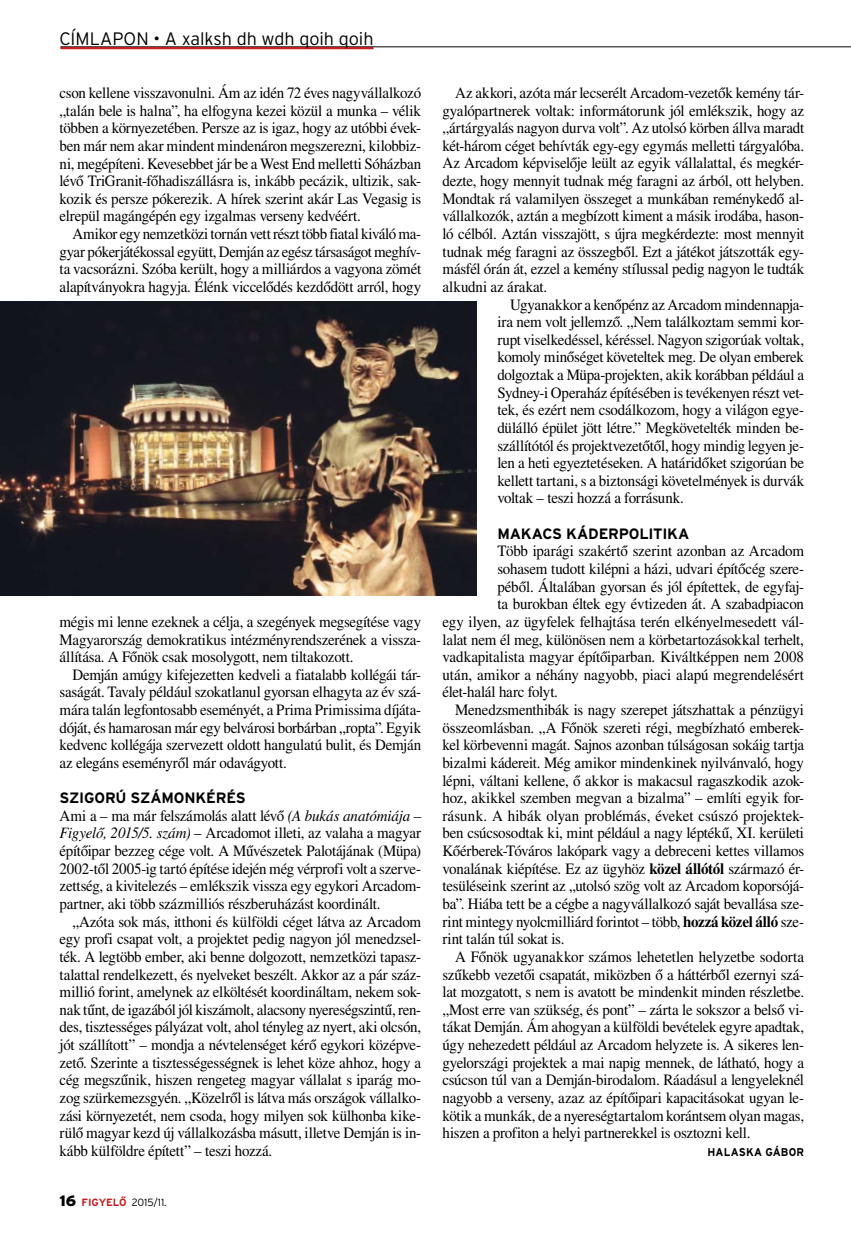
<style>
.page{position:relative;width:851px;height:1242px;background:#fff}
.page>*{position:absolute;margin:0;border:0;box-sizing:border-box;transform-origin:0 0}
.t1{font:300 18px "Interstate H";letter-spacing:-.005em;color:#000}
.t2{font:15.75px/17.5px "Times QS";letter-spacing:-.015em;color:#000;text-align:justify;scale:.95 1}
.t3{font:15.75px "Times QS";letter-spacing:.005em;color:#000;scale:.95 1}
.t4{font:700 15px "Interstate H";letter-spacing:-.015em;color:#000}
.t5{font:700 11.25px "Interstate H";letter-spacing:.015em;color:#000;scale:.95 1}
.t6{font:300 10.5px "Interstate H";letter-spacing:-.01em;color:#000}
.s1{font-style:italic}
.s2{font-family:"Interstate HU";font-weight:900;font-size:15px}
.s3{font-weight:700;color:#c61d23}
.s4{font-weight:700}
</style>
<div class="page">
<hr style="left:60px;top:47px;width:790px;height:1px;background:#000">
<hr style="left:60px;top:47px;width:313px;height:2px;background:#c61d23">
<img style="left:0;top:302px;width:476px;height:293px">
<p class="t1" style="left:60px;top:28px;width:315px">címlapon • A xalksh dh wdh qoih qoih</p>
<p class="t2" style="left:60px;top:84px;width:382px">cson kellene visszavonulni. Ám az idén 72 éves nagyvállalkozó „talán bele is halna”, ha elfogyna kezei közül a munka – vélik többen a környezetében. Persze az is igaz, hogy az utóbbi évek&shy;ben már nem akar mindent mindenáron megszerezni, kilobbiz&shy;ni, megépíteni. Kevesebbet jár be a West End melletti Sóházban lévő TriGranit-főhadiszállásra is, inkább pecázik, ultizik, sak&shy;kozik és persze pókerezik. A hírek szerint akár Las Vegasig is elrepül magángépén egy izgalmas verseny kedvéért.</p>
<p class="t2" style="left:60px;top:225px;width:382px;text-indent:13px">Amikor egy nemzetközi tornán vett részt több fiatal kiváló ma&shy;gyar pókerjátékossal együtt, Demján az egész társaságot meghív&shy;ta vacsorázni. Szóba került, hogy a milliárdos a vagyona zömét alapítványokra hagyja. Élénk viccelődés kezdődött arról, hogy</p>
<p class="t2" style="left:60px;top:613px;width:382px">mégis mi lenne ezeknek a célja, a szegények megsegítése vagy Magyarország demokratikus intézményrendszerének a vissza&shy;állítása. A Főnök csak mosolygott, nem tiltakozott.</p>
<p class="t2" style="left:60px;top:665px;width:382px;text-indent:13px">Demján amúgy kifejezetten kedveli a fiatalabb kollégái tár&shy;saságát. Tavaly például szokatlanul gyorsan elhagyta az év szá&shy;mára talán legfontosabb eseményét, a Prima Primissima díjáta&shy;dóját, és hamarosan már egy belvárosi borbárban „ropta”. Egyik kedvenc kollégája szervezett oldott hangulatú bulit, és Demján az elegáns eseményről már odavágyott.</p>
<p class="t4" style="left:60px;top:789px;width:20px">SZIGOR</p>
<p class="t4" style="left:115px;top:789px;width:27px">Ú SZÁMONKÉRÉS</p>
<p class="t2" style="left:60px;top:806px;width:382px">Ami a – ma már felszámolás alatt lévő <span class="s1">(A bukás anatómiája – Figyelő, 2015/5. szám)</span> – Arcadomot illeti, az valaha a magyar építőipar bezzeg cége volt. A Művészetek Palotájának (Müpa)<br>2002-től 2005-ig tartó építése idején még vérprofi volt a szerve&shy;zettség, a kivitelezés – emlékszik vissza egy egykori Arcadom&shy;partner, aki több százmilliós részberuházást koordinált.</p>
<p class="t2" style="left:60px;top:912px;width:382px;text-indent:13px">„Azóta sok más, itthoni és külföldi céget látva az Arcadom egy profi csapat volt, a projektet pedig nagyon jól menedzsel&shy;ték. A legtöbb ember, aki benne dolgozott, nemzetközi tapasz&shy;talattal rendelkezett, és nyelveket beszélt. Akkor az a pár száz&shy;millió forint, amelynek az elköltését koordináltam, nekem sok&shy;nak tűnt, de igazából jól kiszámolt, alacsony nyereségszintű, ren&shy;des, tisztességes pályázat volt, ahol tényleg az nyert, aki olcsón, jót szállított” – mondja a névtelenséget kérő egykori középve&shy;zető. Szerinte a tisztességességnek is lehet köze ahhoz, hogy a cég megszűnik, hiszen rengeteg magyar vállalat s iparág mo&shy;zog szürkemezsgyén. „Közelről is látva más országok vállalko&shy;zási környezetét, nem csoda, hogy milyen sok külhonba kike&shy;rülő magyar kezd új vállalkozásba másutt, illetve Demján is in&shy;kább külföldre épített” – teszi hozzá.</p>
<p class="t6" style="left:60px;top:1196px;width:109px"><span class="s2">16</span> <span class="s3">FIGYELŐ</span> 2015/11.</p>
<p class="t2" style="left:455px;top:84px;width:369px">Az akkori, azóta már lecserélt Arcadom-vezetők kemény tár-</p>
<p class="t2" style="left:442px;top:101px;width:382px">gyalópartnerek voltak: informátorunk jól emlékszik, hogy az</p>
<p class="t2" style="left:442px;top:119px;width:382px">„ártárgyalás nagyon durva volt”. Az utolsó körben állva maradt</p>
<p class="t2" style="left:442px;top:137px;width:382px">két-három céget behívták egy-egy egymás melletti tárgyalóba.</p>
<p class="t2" style="left:442px;top:154px;width:382px">Az Arcadom képviselője leült az egyik vállalattal, és megkér-</p>
<p class="t2" style="left:442px;top:172px;width:382px">dezte, hogy mennyit tudnak még faragni az árból, ott helyben.</p>
<p class="t2" style="left:442px;top:190px;width:382px">Mondtak rá valamilyen összeget a munkában reménykedő al-</p>
<p class="t2" style="left:442px;top:207px;width:382px">vállalkozók, aztán a megbízott kiment a másik irodába, hason-</p>
<p class="t2" style="left:442px;top:225px;width:382px">ló célból. Aztán visszajött, s újra megkérdezte: most mennyit</p>
<p class="t2" style="left:442px;top:242px;width:382px">tudnak még faragni az összegből. Ezt a játékot játszották egy-</p>
<p class="t2" style="left:442px;top:260px;width:382px">másfél órán át, ezzel a kemény stílussal pedig nagyon le tudták</p>
<p class="t3" style="left:442px;top:278px;width:112px">alkudni az árakat.</p>
<p class="t2" style="left:510px;top:295px;width:311px">Ugyanakkor a kenőpénz az Arcadom mindennapja-</p>
<p class="t2" style="left:497px;top:313px;width:324px">ira nem volt jellemző. „Nem találkoztam semmi kor-</p>
<p class="t2" style="left:497px;top:331px;width:324px">rupt viselkedéssel, kéréssel. Nagyon szigorúak voltak,</p>
<p class="t2" style="left:497px;top:348px;width:324px">komoly minőséget követeltek meg. De olyan emberek</p>
<p class="t2" style="left:497px;top:366px;width:324px">dolgoztak a Müpa-projekten, akik korábban például a</p>
<p class="t2" style="left:497px;top:383px;width:324px">Sydney-i Operaház építésében is tevékenyen részt vet-</p>
<p class="t2" style="left:497px;top:401px;width:324px">tek, és ezért nem csodálkozom, hogy a világon egye-</p>
<p class="t2" style="left:497px;top:419px;width:324px">dülálló épület jött létre.” Megkövetelték minden be-</p>
<p class="t2" style="left:497px;top:436px;width:324px">szállítótól és projektvezetőtől, hogy mindig legyen je-</p>
<p class="t2" style="left:497px;top:454px;width:324px">len a heti egyeztetéseken. A határidőket szigorúan be</p>
<p class="t2" style="left:497px;top:472px;width:324px">kellett tartani, s a biztonsági követelmények is durvák</p>
<p class="t2" style="left:497px;top:489px;width:198px">voltak – teszi hozzá a forrásunk.</p>
<p class="t4" style="left:497px;top:525px;width:193px">MAKACS KÁDERPOLITIKA</p>
<p class="t2" style="left:497px;top:542px;width:324px">Több iparági szakértő szerint azonban az Arcadom</p>
<p class="t2" style="left:497px;top:560px;width:324px">sohasem tudott kilépni a házi, udvari építőcég szere-</p>
<p class="t2" style="left:497px;top:577px;width:324px">péből. Általában gyorsan és jól építettek, de egyfaj-</p>
<p class="t2" style="left:497px;top:595px;width:324px">ta burokban éltek egy évtizeden át. A szabadpiacon</p>
<p class="t2" style="left:442px;top:613px;width:382px">egy ilyen, az ügyfelek felhajtása terén elkényelmesedett vál-</p>
<p class="t2" style="left:442px;top:630px;width:382px">lalat nem él meg, különösen nem a körbetartozásokkal terhelt,</p>
<p class="t2" style="left:442px;top:648px;width:382px">vadkapitalista magyar építőiparban. Kiváltképpen nem 2008</p>
<p class="t2" style="left:442px;top:665px;width:382px">után, amikor a néhány nagyobb, piaci alapú megrendelésért</p>
<p class="t2" style="left:442px;top:683px;width:123px">élet-halál harc folyt.</p>
<p class="t2" style="left:455px;top:701px;width:368px">Menedzsmenthibák is nagy szerepet játszhattak a pénzügyi</p>
<p class="t2" style="left:442px;top:718px;width:382px">összeomlásban. „A Főnök szereti régi, megbízható emberek-</p>
<p class="t2" style="left:442px;top:736px;width:382px">kel körbevenni magát. Sajnos azonban túlságosan sokáig tartja</p>
<p class="t2" style="left:442px;top:754px;width:382px">bizalmi kádereit. Még amikor mindenkinek nyilvánvaló, hogy</p>
<p class="t2" style="left:442px;top:771px;width:382px">lépni, váltani kellene, ő akkor is makacsul ragaszkodik azok-</p>
<p class="t2" style="left:442px;top:789px;width:382px">hoz, akikkel szemben megvan a bizalma” – említi egyik for-</p>
<p class="t2" style="left:442px;top:806px;width:382px">rásunk. A hibák olyan problémás, éveket csúszó projektek-</p>
<p class="t2" style="left:442px;top:824px;width:382px">ben csúcsosodtak ki, mint például a nagy léptékű, XI. kerületi</p>
<p class="t2" style="left:442px;top:842px;width:382px">Kőérberek-Tóváros lakópark vagy a debreceni kettes villamos</p>
<p class="t2" style="left:442px;top:859px;width:382px">vonalának kiépítése. Ez az ügyhöz <span class="s4">közel állótól</span> származó ér-</p>
<p class="t2" style="left:442px;top:877px;width:382px">tesüléseink szerint az „utolsó szög volt az Arcadom koporsójá-</p>
<p class="t2" style="left:442px;top:895px;width:382px">ba”. Hiába tett be a cégbe a nagyvállalkozó saját bevallása sze-</p>
<p class="t2" style="left:442px;top:912px;width:382px">rint mintegy nyolcmilliárd forintot – több, <span class="s4">hozzá közel álló</span> sze-</p>
<p class="t2" style="left:442px;top:930px;width:130px">rint talán túl sokat is.</p>
<p class="t2" style="left:455px;top:947px;width:369px">A Főnök ugyanakkor számos lehetetlen helyzetbe sodorta</p>
<p class="t2" style="left:442px;top:965px;width:382px">szűkebb vezetői csapatát, miközben ő a háttérből ezernyi szá-</p>
<p class="t2" style="left:442px;top:983px;width:382px">lat mozgatott, s nem is avatott be mindenkit minden részletbe.</p>
<p class="t2" style="left:442px;top:1000px;width:382px">„Most erre van szükség, és pont” – zárta le sokszor a belső vi-</p>
<p class="t2" style="left:442px;top:1018px;width:382px">tákat Demján. Ám ahogyan a külföldi bevételek egyre apadtak,</p>
<p class="t2" style="left:442px;top:1036px;width:382px">úgy nehezedett például az Arcadom helyzete is. A sikeres len-</p>
<p class="t2" style="left:442px;top:1053px;width:382px">gyelországi projektek a mai napig mennek, de látható, hogy a</p>
<p class="t2" style="left:442px;top:1071px;width:382px">csúcson túl van a Demján-birodalom. Ráadásul a lengyeleknél</p>
<p class="t2" style="left:442px;top:1088px;width:382px">nagyobb a verseny, azaz az építőipari kapacitásokat ugyan le-</p>
<p class="t2" style="left:442px;top:1106px;width:382px">kötik a munkák, de a nyereségtartalom korántsem olyan magas,</p>
<p class="t2" style="left:442px;top:1124px;width:325px">hiszen a profiton a helyi partnerekkel is osztozni kell.</p>
<p class="t5" style="left:707px;top:1145px;width:103px">HALASKA GÁBOR</p>
</div>
